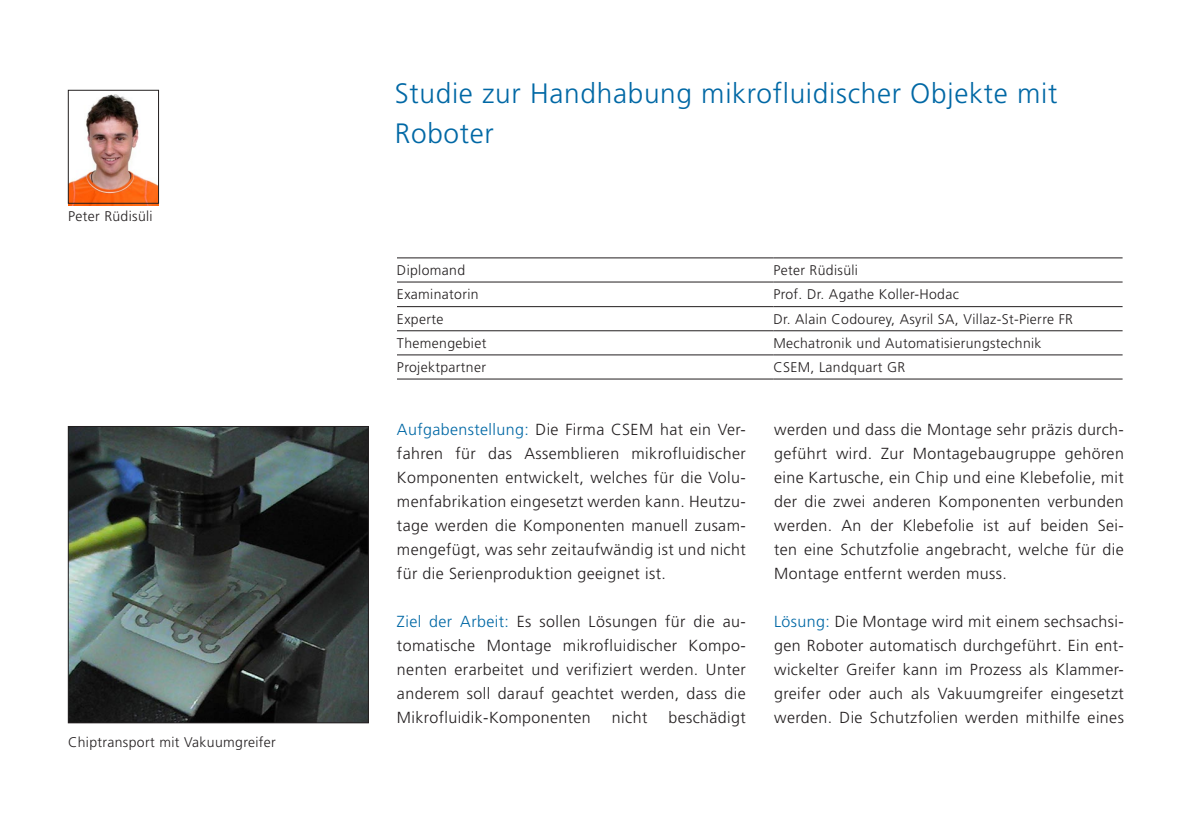
<style>
.page{position:relative;width:1191px;height:840px;background:#fff}
.page>*{position:absolute;margin:0;border:0;box-sizing:border-box;transform-origin:0 0}
.t1{font:300 28px/40px "Frutiger";letter-spacing:.025em;color:#0068a5}
.t2{font:300 16px/24px "Frutiger";letter-spacing:.025em;color:#231f20;text-align:justify}
.t3{font:300 14px "Frutiger";letter-spacing:.025em;color:#231f20}
.s1{color:#0068a5}
</style>
<div class="page">
<img style="left:68px;top:89px;width:90px;height:116px">
<div style="left:68px;top:90px;width:91px;height:113px;border:1px solid #231f20"></div>
<img style="left:70px;top:428px;width:297px;height:292px">
<div style="left:68px;top:426px;width:301px;height:296px;border:1px solid #231f20"></div>
<hr style="left:397px;top:257px;width:376px;height:1px;background:#231f20">
<hr style="left:773px;top:257px;width:349px;height:1px;background:#231f20">
<hr style="left:397px;top:281px;width:376px;height:1px;background:#231f20">
<hr style="left:773px;top:281px;width:349px;height:1px;background:#231f20">
<hr style="left:397px;top:306px;width:376px;height:1px;background:#231f20">
<hr style="left:773px;top:306px;width:349px;height:1px;background:#231f20">
<hr style="left:397px;top:330px;width:376px;height:1px;background:#231f20">
<hr style="left:773px;top:330px;width:349px;height:1px;background:#231f20">
<hr style="left:397px;top:354px;width:376px;height:1px;background:#231f20">
<hr style="left:773px;top:354px;width:349px;height:1px;background:#231f20">
<hr style="left:397px;top:378px;width:376px;height:1px;background:#231f20">
<hr style="left:773px;top:378px;width:349px;height:1px;background:#231f20">
<p class="t3" style="left:68px;top:208px;width:86px">Peter Rüdisüli</p>
<p class="t3" style="left:68px;top:733px;width:209px">Chiptransport mit Vakuumgreifer</p>
<h1 class="t1" style="left:395px;top:74px;width:664px">Studie zur Handhabung mikrofluidischer Objekte mit<br>Roboter</h1>
<p class="t3" style="left:397px;top:262px;width:70px">Diplomand</p>
<p class="t3" style="left:773px;top:262px;width:86px">Peter Rüdisüli</p>
<p class="t3" style="left:397px;top:286px;width:83px">Examinatorin</p>
<p class="t3" style="left:773px;top:286px;width:187px">Prof. Dr. Agathe Koller-Hodac</p>
<p class="t3" style="left:397px;top:311px;width:48px">Experte</p>
<p class="t3" style="left:773px;top:311px;width:301px">Dr. Alain Codourey, Asyril SA, Villaz-St-Pierre FR</p>
<p class="t3" style="left:397px;top:335px;width:91px">Themengebiet</p>
<p class="t3" style="left:773px;top:335px;width:270px">Mechatronik und Automatisierungstechnik</p>
<p class="t3" style="left:397px;top:359px;width:91px">Projektpartner</p>
<p class="t3" style="left:773px;top:359px;width:133px">CSEM, Landquart GR</p>
<p class="t2" style="left:397px;top:417px;width:350px"><span class="s1">Aufgabenstellung:</span> Die Firma CSEM hat ein Ver&shy;fahren für das Assemblieren mikrofluidischer Komponenten entwickelt, welches für die Volu&shy;menfabrikation eingesetzt werden kann. Heutzu&shy;tage werden die Komponenten manuell zusam&shy;mengefügt, was sehr zeitaufwändig ist und nicht für die Serienproduktion geeignet ist.</p>
<p class="t2" style="left:397px;top:609px;width:350px"><span class="s1">Ziel der Arbeit:</span> Es sollen Lösungen für die au&shy;tomatische Montage mikrofluidischer Kompo&shy;nenten erarbeitet und verifiziert werden. Unter anderem soll darauf geachtet werden, dass die Mikrofluidik-Komponenten</p>
<p class="t2" style="left:612px;top:705px;width:37px">nicht</p>
<p class="t2" style="left:668px;top:705px;width:79px">beschädigt</p>
<p class="t2" style="left:774px;top:417px;width:351px">werden und dass die Montage sehr präzis durch&shy;geführt wird. Zur Montagebaugruppe gehören eine Kartusche, ein Chip und eine Klebefolie, mit der die zwei anderen Komponenten verbunden werden. An der Klebefolie ist auf beiden Sei&shy;ten eine Schutzfolie angebracht, welche für die Montage entfernt werden muss.</p>
<p class="t2" style="left:774px;top:609px;width:351px"><span class="s1">Lösung:</span> Die Montage wird mit einem sechsachsi&shy;gen Roboter automatisch durchgeführt. Ein ent&shy;wickelter Greifer kann im Prozess als Klammer&shy;greifer oder auch als Vakuumgreifer eingesetzt werden. Die Schutzfolien werden mithilfe eines</p>
</div>
